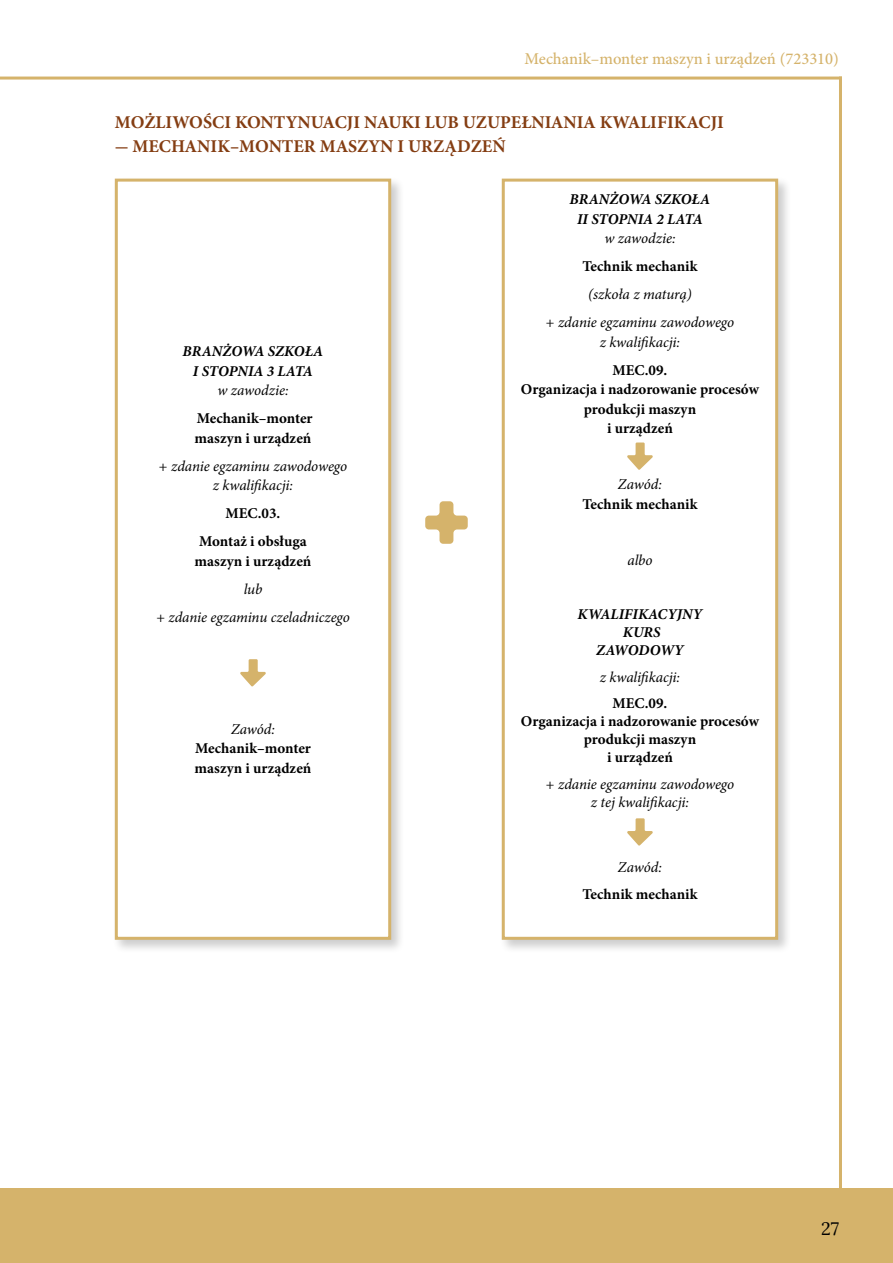
<style>
.page{position:relative;width:893px;height:1263px;background:#fff}
.page>*{position:absolute;margin:0;border:0;box-sizing:border-box;transform-origin:0 0}
.t1{font:700 18px "Minion Pro";color:#843d12}
.t2{font:18px "Lora";color:#000}
.t3{font:500 16.5px "Minion Pro";color:#d5b36b}
.t4{font:700 15px/19.5px "Minion Pro";color:#000;text-align:center}
.t5{font:italic 15px/28px "Minion Pro";letter-spacing:-.005em;color:#000;text-align:center}
.t6{font:italic 700 15px/19.5px "Minion Pro";color:#000;text-align:center}
</style>
<div class="page">
<div style="left:0;top:1188px;width:893px;height:75px;background:#d5b36b"></div>
<hr style="left:839px;top:77px;width:3px;height:1113px;background:#d5b36b">
<hr style="left:0;top:77px;width:842px;height:3px;background:#d5b36b">
<div style="left:112px;top:177px;width:293px;height:777px;background:#000;opacity:.2"></div>
<div style="left:116px;top:180px;width:274px;height:758px;background:#fff"></div>
<svg style="left:240px;top:659px;width:26px;height:28px"></svg>
<div style="left:115px;top:179px;width:276px;height:761px;border:3px solid #d5b36b"></div>
<div style="left:499px;top:177px;width:293px;height:777px;background:#000;opacity:.2"></div>
<div style="left:503px;top:180px;width:274px;height:758px;background:#fff"></div>
<svg style="left:627px;top:442px;width:26px;height:28px"></svg>
<svg style="left:627px;top:818px;width:26px;height:28px"></svg>
<div style="left:502px;top:179px;width:276px;height:761px;border:3px solid #d5b36b"></div>
<svg style="left:425px;top:501px;width:43px;height:43px"></svg>
<p class="t3" style="left:525px;top:48px;width:316px">Mechanik–monter maszyn i urządzeń (723310)</p>
<p class="t1" style="left:115px;top:109px;width:611px">MOŻLIWOŚCI KONTYNUACJI NAUKI LUB UZUPEŁNIANIA KWALIFIKACJI</p>
<p class="t1" style="left:115px;top:133px;width:392px">- MECHANIK–MONTER MASZYN I URZĄDZEŃ</p>
<p class="t6" style="left:183px;top:342px;width:142px">BRANŻOWA SZKOŁA<br>I STOPNIA 3 LATA</p>
<p class="t5" style="left:217px;top:376px;width:73px">w zawodzie:</p>
<p class="t4" style="left:195px;top:409px;width:119px;text-align:left">Mechanik–monter maszyn i urządzeń</p>
<p class="t5" style="left:159px;top:456px;width:190px;line-height:19.5px">+ zdanie egzaminu zawodowego z kwalifikacji:</p>
<p class="t4" style="left:199px;top:499px;width:109px;line-height:28px">MEC.03.<br>Montaż i obsługa</p>
<p class="t4" style="left:195px;top:551px;width:118px">maszyn i urządzeń</p>
<p class="t5" style="left:156px;top:575px;width:195px">lub<br>+ zdanie egzaminu czeladniczego</p>
<p class="t5" style="left:231px;top:715px;width:46px">Zawód:</p>
<p class="t4" style="left:195px;top:739px;width:118px;text-align:left">Mechanik–monter maszyn i urządzeń</p>
<p class="t6" style="left:570px;top:189px;width:142px">BRANŻOWA SZKOŁA<br>II STOPNIA 2 LATA</p>
<p class="t5" style="left:604px;top:224px;width:73px">w zawodzie:</p>
<p class="t4" style="left:582px;top:256px;width:117px">Technik mechanik</p>
<p class="t5" style="left:546px;top:280px;width:190px">(szkoła z maturą)<br>+ zdanie egzaminu zawodowego</p>
<p class="t5" style="left:600px;top:328px;width:82px">z kwalifikacji:</p>
<p class="t4" style="left:521px;top:360px;width:240px">MEC.09.<br>Organizacja i nadzorowanie procesów produkcji maszyn<br>i urządzeń</p>
<p class="t5" style="left:618px;top:470px;width:46px">Zawód:</p>
<p class="t4" style="left:582px;top:494px;width:117px">Technik mechanik</p>
<p class="t5" style="left:627px;top:546px;width:26px">albo</p>
<p class="t6" style="left:578px;top:605px;width:126px;line-height:18px">KWALIFIKACYJNY<br>KURS<br>ZAWODOWY</p>
<p class="t5" style="left:600px;top:663px;width:82px">z kwalifikacji:</p>
<p class="t4" style="left:521px;top:694px;width:240px;line-height:18px">MEC.09.<br>Organizacja i nadzorowanie procesów produkcji maszyn<br>i urządzeń</p>
<p class="t5" style="left:546px;top:775px;width:190px;line-height:18px">+ zdanie egzaminu zawodowego z tej kwalifikacji:</p>
<p class="t5" style="left:618px;top:853px;width:46px">Zawód:</p>
<p class="t4" style="left:582px;top:884px;width:117px">Technik mechanik</p>
<p class="t2" style="left:821px;top:1215px;width:19px">27</p>
</div>
